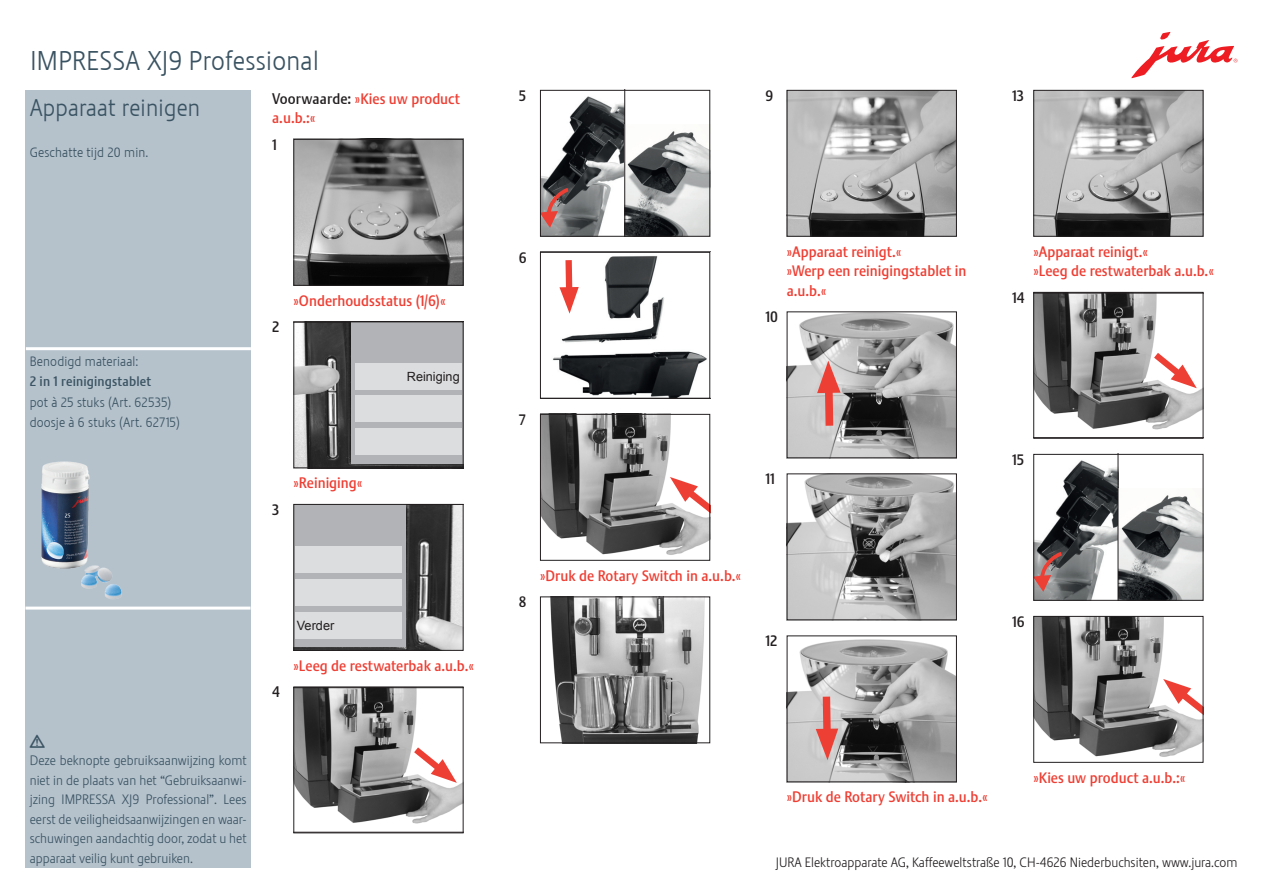
<style>
.page{position:relative;width:1263px;height:893px;background:#fff}
.page>*{position:absolute;margin:0;border:0;box-sizing:border-box;transform-origin:0 0}
.t1{font:27px "Stalemate LF Light";letter-spacing:.01em;color:#3a5362}
.Text_grau{font:24px "Stalemate LF Light";letter-spacing:.01em;color:#3a5362}
.RE{font:15px/19.5px "Stalemate Pro 2 J Medium";color:#ee3f34}
.Voraussetzung{font:15px/19.5px "Stalemate Pro 2 J Medium";color:#ee3f34}
.HA{font:15px "Stalemate Pro 2 J Medium";color:#231f20}
.Adresszeile{font:13.5px/19.5px "Stalemate Pro 2 J Light";color:#3a5362;text-align:justify}
.Text_grau-2{font:13.5px "Stalemate LF Light";letter-spacing:.01em;color:#3a5362}
.Adresszeile-2{font:13.5px "Stalemate Pro 2 J Light";color:#231f20}
.Text_grau-3{font:13.5px "Stalemate LF";letter-spacing:.01em;color:#3a5362}
.Para{font:13.5px "Jura Pict 2006";color:#3a5362}
.t2{font:12.9px "Arial";color:#231f20}
.t3{font:12.6px "Arial";color:#231f20}
.s1{font-family:"Stalemate LF";color:#231f20}
</style>
<div class="page">
<div style="left:26px;top:90px;width:225px;height:777px;background:#b5c2cc"></div>
<hr style="left:26px;top:347px;width:225px;height:3px;background:#fff">
<hr style="left:26px;top:607px;width:224px;height:3px;background:#fff">
<img style="left:295px;top:141px;width:166px;height:143px">
<div style="left:293px;top:139px;width:170px;height:147px;border:1px solid #231f20"></div>
<div style="left:351px;top:322px;width:112px;height:141px;background:#b2b3b7"></div>
<div style="left:356px;top:363px;width:106px;height:26px;background:#dcdddf"></div>
<div style="left:356px;top:396px;width:106px;height:26px;background:#dcdddf"></div>
<div style="left:356px;top:429px;width:106px;height:26px;background:#dcdddf"></div>
<img style="left:295px;top:323px;width:56px;height:143px">
<div style="left:293px;top:321px;width:170px;height:147px;border:1px solid #231f20"></div>
<svg style="left:295px;top:506px;width:166px;height:143px"></svg>
<div style="left:293px;top:504px;width:112px;height:143px;background:#b2b3b7"></div>
<div style="left:295px;top:546px;width:106px;height:26px;background:#dcdddf"></div>
<div style="left:295px;top:579px;width:106px;height:26px;background:#dcdddf"></div>
<div style="left:295px;top:612px;width:106px;height:27px;background:#dcdddf"></div>
<img style="left:405px;top:595px;width:56px;height:54px">
<div style="left:293px;top:504px;width:170px;height:147px;border:1px solid #231f20"></div>
<svg style="left:295px;top:688px;width:166px;height:136px"></svg>
<div style="left:293px;top:686px;width:170px;height:147px;border:1px solid #231f20"></div>
<svg style="left:542px;top:92px;width:166px;height:143px"></svg>
<div style="left:540px;top:90px;width:170px;height:147px;border:1px solid #231f20"></div>
<svg style="left:553px;top:256px;width:154px;height:141px"></svg>
<div style="left:540px;top:252px;width:170px;height:147px;border:1px solid #231f20"></div>
<svg style="left:542px;top:416px;width:166px;height:139px"></svg>
<div style="left:540px;top:414px;width:170px;height:147px;border:1px solid #231f20"></div>
<img style="left:550px;top:598px;width:155px;height:143px">
<div style="left:540px;top:596px;width:170px;height:147px;border:1px solid #231f20"></div>
<img style="left:789px;top:92px;width:166px;height:143px">
<div style="left:787px;top:90px;width:170px;height:147px;border:1px solid #231f20"></div>
<svg style="left:789px;top:313px;width:166px;height:143px"></svg>
<div style="left:787px;top:311px;width:170px;height:147px;border:1px solid #231f20"></div>
<img style="left:789px;top:475px;width:166px;height:143px">
<div style="left:787px;top:473px;width:170px;height:147px;border:1px solid #231f20"></div>
<svg style="left:789px;top:639px;width:166px;height:141px"></svg>
<div style="left:787px;top:635px;width:170px;height:147px;border:1px solid #231f20"></div>
<img style="left:1035px;top:92px;width:166px;height:143px">
<div style="left:1033px;top:90px;width:170px;height:147px;border:1px solid #231f20"></div>
<svg style="left:1035px;top:294px;width:166px;height:136px"></svg>
<div style="left:1033px;top:292px;width:170px;height:147px;border:1px solid #231f20"></div>
<svg style="left:1035px;top:456px;width:166px;height:143px"></svg>
<div style="left:1033px;top:454px;width:170px;height:147px;border:1px solid #231f20"></div>
<svg style="left:1035px;top:618px;width:166px;height:139px"></svg>
<div style="left:1033px;top:616px;width:170px;height:147px;border:1px solid #231f20"></div>
<svg style="left:1131px;top:32px;width:106px;height:46px"></svg>
<img style="left:41px;top:461px;width:81px;height:138px">
<p class="t1" style="left:31px;top:45px;width:290px">IMPRESSA XJ9 Professional</p>
<p class="Voraussetzung" style="left:272px;top:89px;width:189px"><span class="s1">Voorwaarde:</span> »Kies uw product a.u.b.:«</p>
<p class="HA" style="left:272px;top:135px;width:6px">1</p>
<p class="Text_grau" style="left:30px;top:94px;width:172px">Apparaat reinigen</p>
<p class="Text_grau-2" style="left:30px;top:144px;width:120px">Geschatte tijd 20 min.</p>
<p class="Text_grau-2" style="left:30px;top:353px;width:110px">Benodigd materiaal:</p>
<p class="Text_grau-3" style="left:30px;top:373px;width:123px">2 in 1 reinigingstablet</p>
<p class="Text_grau-2" style="left:30px;top:394px;width:143px">pot à 25 stuks (Art. 62535)</p>
<p class="Text_grau-2" style="left:30px;top:414px;width:151px">doosje à 6 stuks (Art. 62715)</p>
<p class="HA" style="left:272px;top:318px;width:9px">2</p>
<p class="RE" style="left:293px;top:291px;width:154px">»Onderhoudsstatus (1/6)«</p>
<p class="t3" style="left:407px;top:368px;width:54px">Reiniging</p>
<p class="HA" style="left:272px;top:500px;width:9px">3</p>
<p class="RE" style="left:293px;top:473px;width:71px">»Reiniging«</p>
<p class="Para" style="left:30px;top:733px;width:17px">J</p>
<p class="Adresszeile" style="left:30px;top:751px;width:218px">Deze beknopte gebruiksaanwijzing komt niet in de plaats van het “Gebruiksaanwi&shy;jzing IMPRESSA XJ9 Professional”. Lees eerst de veiligheidsaanwijzingen en waar&shy;schuwingen aandachtig door, zodat u het apparaat veilig kunt gebruiken.</p>
<p class="HA" style="left:272px;top:683px;width:9px">4</p>
<p class="t2" style="left:297px;top:617px;width:39px">Verder</p>
<p class="RE" style="left:293px;top:656px;width:182px">»Leeg de restwaterbak a.u.b.«</p>
<p class="HA" style="left:519px;top:86px;width:9px">5</p>
<p class="HA" style="left:765px;top:86px;width:9px">9</p>
<p class="HA" style="left:1012px;top:86px;width:13px">13</p>
<p class="HA" style="left:519px;top:248px;width:9px">6</p>
<p class="HA" style="left:765px;top:308px;width:14px">10</p>
<p class="RE" style="left:787px;top:242px;width:116px">»Apparaat reinigt.«</p>
<p class="RE" style="left:787px;top:261px;width:181px">»Werp een reinigingstablet in a.u.b.«</p>
<p class="HA" style="left:519px;top:410px;width:9px">7</p>
<p class="HA" style="left:765px;top:470px;width:11px">11</p>
<p class="HA" style="left:519px;top:593px;width:9px">8</p>
<p class="RE" style="left:540px;top:566px;width:202px">»Druk de Rotary Switch in a.u.b.«</p>
<p class="HA" style="left:765px;top:632px;width:14px">12</p>
<p class="HA" style="left:1012px;top:288px;width:14px">14</p>
<p class="RE" style="left:1033px;top:242px;width:116px">»Apparaat reinigt.«</p>
<p class="RE" style="left:1033px;top:261px;width:182px">»Leeg de restwaterbak a.u.b.«</p>
<p class="HA" style="left:1012px;top:450px;width:14px">15</p>
<p class="HA" style="left:1012px;top:612px;width:14px">16</p>
<p class="RE" style="left:787px;top:787px;width:202px">»Druk de Rotary Switch in a.u.b.«</p>
<p class="RE" style="left:1033px;top:768px;width:153px">»Kies uw product a.u.b.:«</p>
<p class="Adresszeile-2" style="left:776px;top:855px;width:463px">JURA Elektroapparate AG, Kaffeeweltstraße 10, CH-4626 Niederbuchsiten, www.jura.com</p>
</div>
